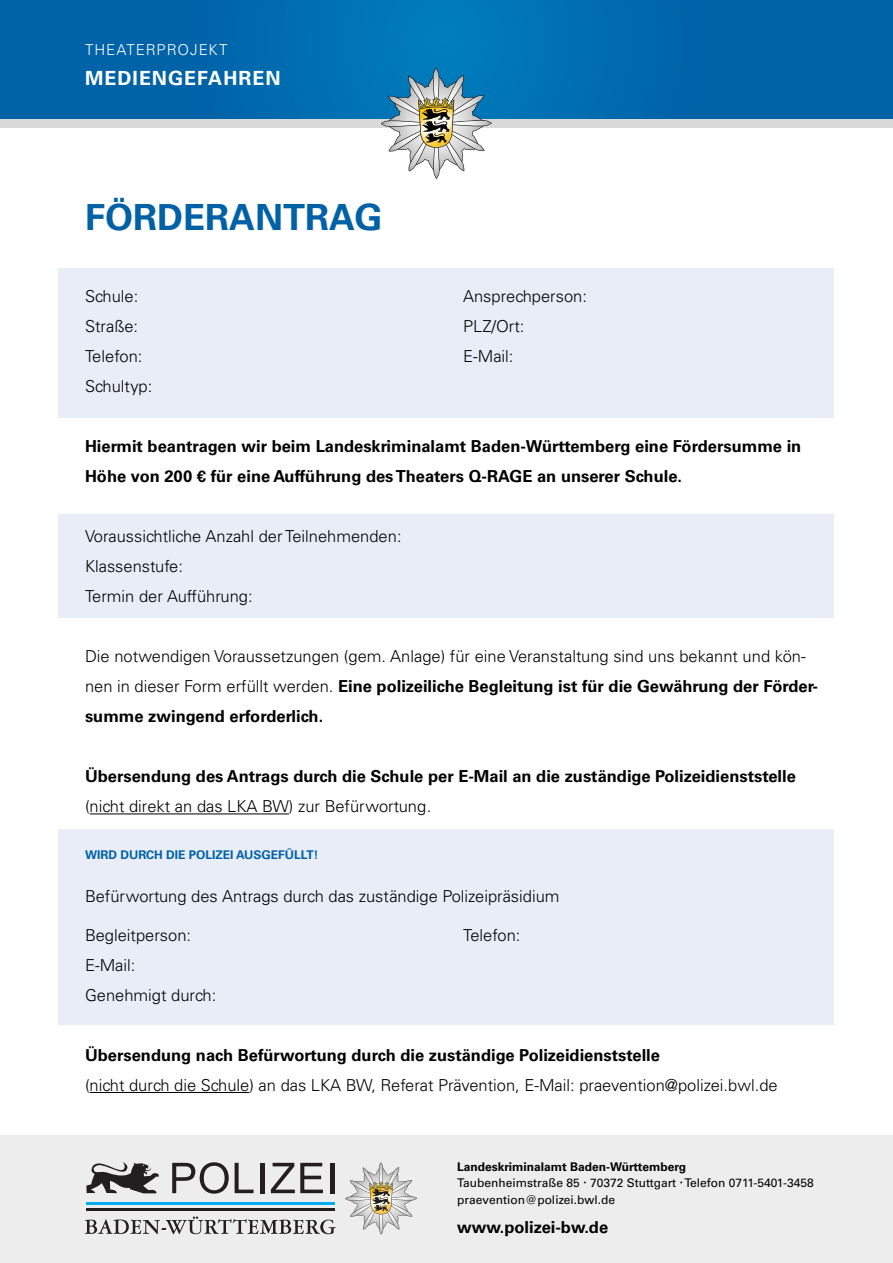
<style>
.page{position:relative;width:893px;height:1263px;background:#fff}
.page>*{position:absolute;margin:0;border:0;box-sizing:border-box;transform-origin:0 0}
.t1{font:700 36px "Univers LT Std";color:#0061a7}
.t2{font:700 19.5px "Univers LT Std";letter-spacing:.055em;color:#fff}
.t3{font:300 16.5px/30px "Univers LT Std";color:#000}
.t4{font:700 16.5px/30px "Univers LT Std";color:#000}
.t5{font:300 15px "Univers LT Std";letter-spacing:.06em;color:#fff}
.t6{font:12px/16.5px "Univers LT Std";color:#000}
.t7{font:700 12px "Univers LT Std";color:#000}
.t8{font:700 12px "Univers LT Std";color:#0061a7}
.s1{font-weight:700}
</style>
<div class="page">
<svg style="left:0;top:0;width:893px;height:119px;background:#0068ac"></svg>
<div style="left:0;top:119px;width:893px;height:9px;background:#dadada"></div>
<svg style="left:380px;top:68px;width:113px;height:111px"></svg>
<div style="left:0;top:1135px;width:893px;height:128px;background:#ededed"></div>
<svg style="left:86px;top:1162px;width:73px;height:31px"></svg>
<svg style="left:172px;top:1162px;width:57px;height:32px"></svg>
<svg style="left:235px;top:1163px;width:19px;height:30px"></svg>
<hr style="left:261px;top:1163px;width:4px;height:30px;background:#231f20">
<svg style="left:271px;top:1163px;width:52px;height:30px"></svg>
<hr style="left:330px;top:1163px;width:4px;height:30px;background:#231f20">
<hr style="left:86px;top:1208px;width:249px;height:2px;background:#231f20">
<hr style="left:86px;top:1202px;width:249px;height:3px;background:#00aeef">
<svg style="left:85px;top:1216px;width:251px;height:18px"></svg>
<svg style="left:345px;top:1162px;width:72px;height:73px"></svg>
<div style="left:59px;top:514px;width:775px;height:104px;background:#e8edf8"></div>
<div style="left:59px;top:268px;width:775px;height:150px;background:#e8edf8"></div>
<div style="left:59px;top:829px;width:775px;height:196px;background:#e8edf8"></div>
<hr style="left:90px;top:813px;width:199px;height:1px;background:#000">
<hr style="left:90px;top:1092px;width:159px;height:1px;background:#000">
<p class="t5" style="left:85px;top:41px;width:144px">THEATERPROJEKT</p>
<p class="t2" style="left:85px;top:67px;width:197px">MEDIENGEFAHREN</p>
<h1 class="t1" style="left:85px;top:196px;width:299px">FÖRDERANTRAG</h1>
<p class="t3" style="left:85px;top:281px;width:55px">Schule:</p>
<p class="t3" style="left:463px;top:281px;width:125px">Ansprechperson:</p>
<p class="t3" style="left:85px;top:311px;width:55px">Straße:</p>
<p class="t3" style="left:463px;top:311px;width:63px">PLZ/Ort:</p>
<p class="t3" style="left:85px;top:341px;width:59px">Telefon:</p>
<p class="t3" style="left:463px;top:341px;width:52px">E-Mail:</p>
<p class="t3" style="left:85px;top:371px;width:69px">Schultyp:</p>
<p class="t4" style="left:85px;top:431px;width:718px">Hiermit beantragen wir beim Landeskriminalamt Baden-Württemberg eine Fördersumme in<br>Höhe von 200 € für eine Aufführung des Theaters Q-RAGE an unserer Schule.</p>
<p class="t3" style="left:85px;top:521px;width:318px">Voraussichtliche Anzahl der Teilnehmenden:<br>Klassenstufe:<br>Termin der Aufführung:</p>
<p class="t3" style="left:85px;top:641px;width:734px">Die notwendigen Voraussetzungen (gem. Anlage) für eine Veranstaltung sind uns bekannt und kön&shy;nen in dieser Form erfüllt werden. <span class="s1">Eine polizeiliche Begleitung ist für die Gewährung der Förder&shy;summe zwingend erforderlich.</span></p>
<p class="t4" style="left:85px;top:761px;width:712px">Übersendung des Antrags durch die Schule per E-Mail an die zuständige Polizeidienststelle</p>
<p class="t3" style="left:85px;top:791px;width:348px">(nicht direkt an das LKA BW) zur Befürwortung.</p>
<p class="t8" style="left:85px;top:847px;width:235px">WIRD DURCH DIE POLIZEI AUSGEFÜLLT!</p>
<p class="t3" style="left:85px;top:881px;width:476px">Befürwortung des Antrags durch das zuständige Polizeipräsidium</p>
<p class="t3" style="left:85px;top:920px;width:108px">Begleitperson:</p>
<p class="t3" style="left:463px;top:920px;width:59px">Telefon:</p>
<p class="t3" style="left:85px;top:950px;width:133px">E-Mail:<br>Genehmigt durch:</p>
<p class="t4" style="left:85px;top:1040px;width:576px">Übersendung nach Befürwortung durch die zuständige Polizeidienststelle</p>
<p class="t3" style="left:85px;top:1070px;width:694px">(nicht durch die Schule) an das LKA BW, Referat Prävention, E-Mail: praevention@polizei.bwl.de</p>
<p class="t7" style="left:457px;top:1159px;width:230px">Landeskriminalamt Baden-Württemberg</p>
<p class="t6" style="left:457px;top:1175px;width:358px">Taubenheimstraße 85 70372 Stuttgart Telefon 0711-5401-3458 praevention@polizei.bwl.de</p>
<p class="t4" style="left:457px;top:1212px;width:153px">www.polizei-bw.de</p>
</div>
